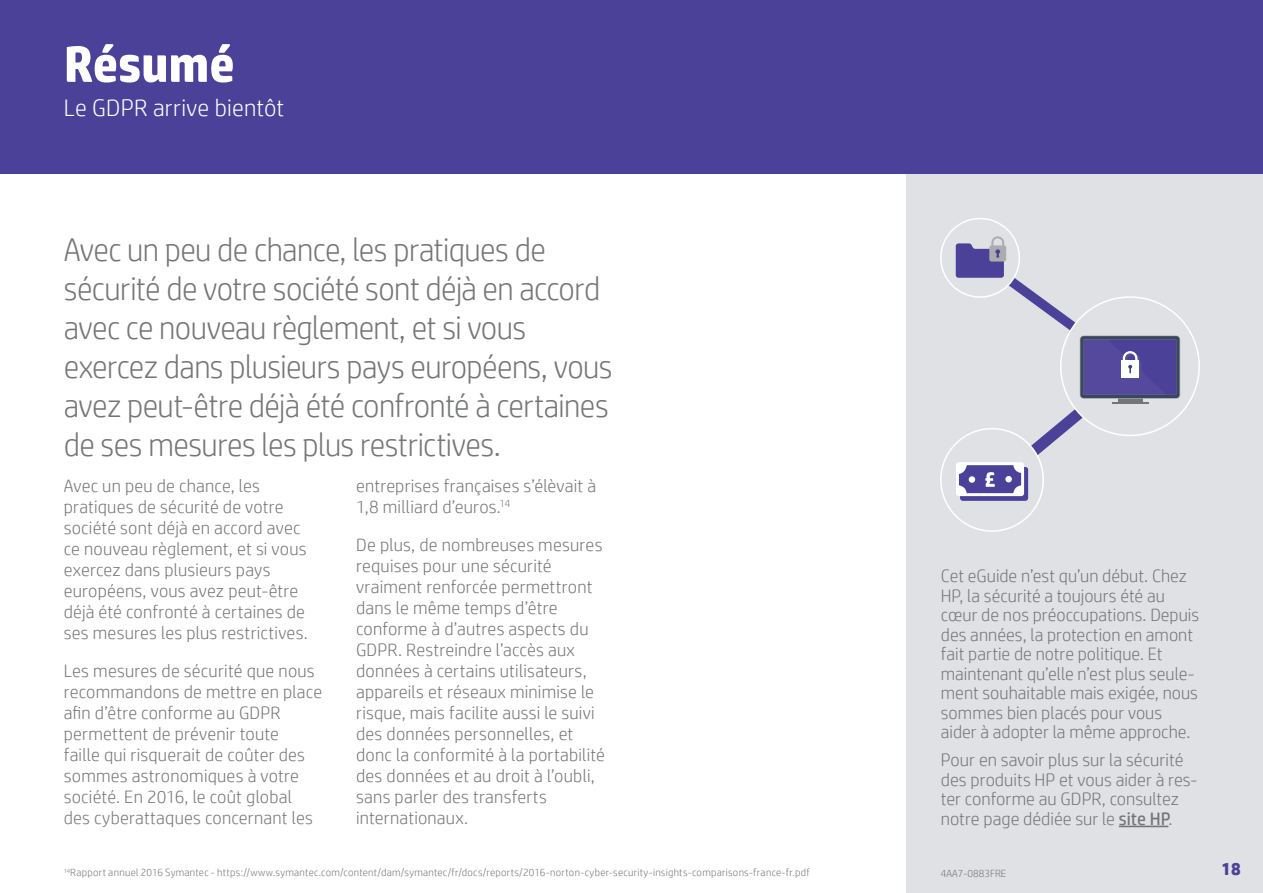
<style>
.page{position:relative;width:1263px;height:893px;background:#fff}
.page>*{position:absolute;margin:0;border:0;box-sizing:border-box;transform-origin:0 0}
.t1{font:700 51px "HP Simplified";letter-spacing:-.005em;color:#fff}
.t2{font:300 33px/39px "HP Simplified";letter-spacing:-.02em;color:#757678;scale:.96 1}
.t3{font:300 24px "HP Simplified";letter-spacing:.01em;color:#fff}
.t4{font:300 18px/21px "HP Simplified";letter-spacing:.01em;color:#757678}
.t5{font:700 18px "HP Simplified";color:#4c4199}
.t6{font:300 10.5px "HP Simplified";letter-spacing:.025em;color:#757678}
.t7{font:300 10.5px "HP Simplified";color:#757678}
.s1{font-weight:400}
</style>
<div class="page">
<div style="left:907px;top:173px;width:356px;height:720px;background:#e0e1e4"></div>
<div style="left:0;top:0;width:1263px;height:173px;background:#4c4199"></div>
<hr style="left:1119px;top:826px;width:49px;height:1px;background:#757678">
<svg style="left:956px;top:236px;width:224px;height:265px"></svg>
<h1 class="t1" style="left:64px;top:31px;width:173px">Résumé</h1>
<h3 class="t3" style="left:64px;top:92px;width:222px">Le GDPR arrive bientôt</h3>
<p class="t2" style="left:64px;top:229px;width:573px">Avec un peu de chance, les pratiques de sécurité de votre société sont déjà en accord avec ce nouveau règlement, et si vous exercez dans plusieurs pays européens, vous avez peut-être déjà été confronté à certaines de ses mesures les plus restrictives.</p>
<p class="t4" style="left:64px;top:475px;width:245px">Avec un peu de chance, les pratiques de sécurité de votre société sont déjà en accord avec ce nouveau règlement, et si vous exercez dans plusieurs pays européens, vous avez peut-être déjà été confronté à certaines de ses mesures les plus restrictives.</p>
<p class="t4" style="left:64px;top:660px;width:260px">Les mesures de sécurité que nous recommandons de mettre en place afin d’être conforme au GDPR permettent de prévenir toute<br>faille qui risquerait de coûter des sommes astronomiques à votre société. En 2016, le coût global des cyberattaques concernant les</p>
<p class="t4" style="left:356px;top:475px;width:242px">entreprises françaises s’élèvait à<br>1,8 milliard d’euros.<sup>14</sup></p>
<p class="t4" style="left:356px;top:534px;width:250px">De plus, de nombreuses mesures requises pour une sécurité vraiment renforcée permettront dans le même temps d’être conforme à d’autres aspects du<br>GDPR. Restreindre l’accès aux données à certains utilisateurs, appareils et réseaux minimise le risque, mais facilite aussi le suivi des données personnelles, et donc la conformité à la portabilité des données et au droit à l’oubli, sans parler des transferts internationaux.</p>
<p class="t4" style="left:941px;top:566px;width:260px;line-height:19.5px">Cet eGuide n’est qu’un début. Chez HP, la sécurité a toujours été au cœur de nos préoccupations. Depuis des années, la protection en amont fait partie de notre politique. Et maintenant qu’elle n’est plus seule&shy;ment souhaitable mais exigée, nous sommes bien placés pour vous aider à adopter la même approche.</p>
<p class="t4" style="left:941px;top:750px;width:258px;line-height:19.5px">Pour en savoir plus sur la sécurité des produits HP et vous aider à res&shy;ter conforme au GDPR, consultez notre page dédiée sur le <span class="s1">site HP</span>.</p>
<p class="t6" style="left:64px;top:866px;width:747px"><sup>14</sup>Rapport annuel 2016 Symantec - https://www.symantec.com/content/dam/symantec/fr/docs/reports/2016-norton-cyber-security-insights-comparisons-france-fr.pdf</p>
<p class="t7" style="left:941px;top:866px;width:67px">4AA7-0883FRE</p>
<p class="t5" style="left:1221px;top:857px;width:21px">18</p>
</div>
